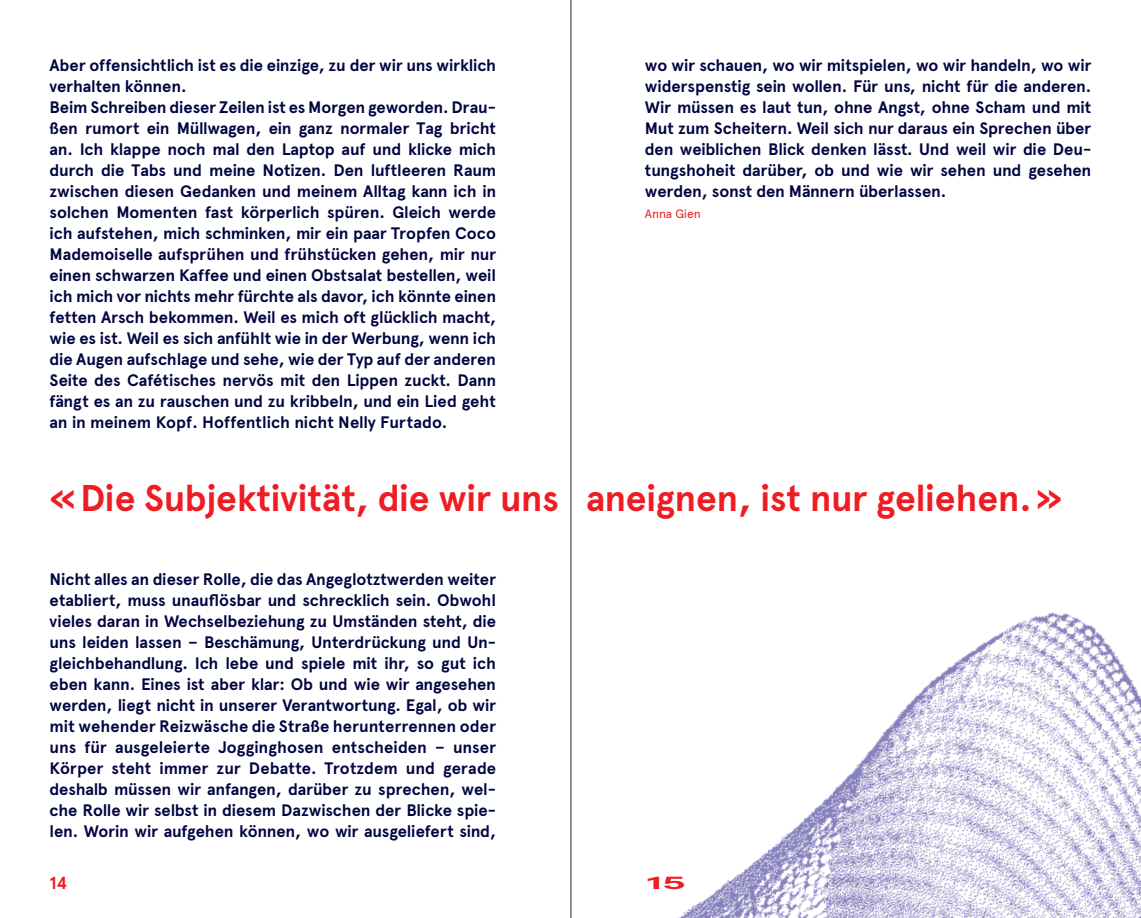
<style>
.page{position:relative;width:1141px;height:918px;background:#fff}
.page>*{position:absolute;margin:0;border:0;box-sizing:border-box;transform-origin:0 0}
.t1{font:700 37.1px "Apercu";letter-spacing:-.01em;color:#ee1d23}
.t2{font:700 17.5px "Apercu";color:#ee1d23}
.t3{font:700 17.5px "Apercu";color:#ee1d23;scale:2.5 1}
.t4{font:700 16.62px/21px "Apercu";letter-spacing:-.01em;color:#000541;text-align:justify}
.t5{font:12.25px "Apercu";letter-spacing:-.015em;color:#ee1d23}
</style>
<div class="page">
<img style="left:571px;top:509px;width:570px;height:409px">
<hr style="left:570px;top:0;width:1px;height:918px;background:#231f20">
<p class="t4" style="left:50px;top:54px;width:448px;text-align:left">Aber offensichtlich ist es die einzige, zu der wir uns wirklich verhalten können.<br>Beim Schreiben dieser Zeilen ist es Morgen geworden. Drau&shy;ßen rumort ein Müllwagen, ein ganz normaler Tag bricht an. Ich klappe noch mal den Laptop auf und klicke mich durch die Tabs und meine Notizen. Den luftleeren Raum zwischen diesen Gedanken und meinem Alltag kann ich in solchen Momenten fast körperlich spüren. Gleich werde ich aufstehen, mich schminken, mir ein paar Tropfen Coco Mademoiselle aufsprühen und frühstücken gehen, mir nur einen schwarzen Kaffee und einen Obstsalat bestellen, weil ich mich vor nichts mehr fürchte als davor, ich könnte einen fetten Arsch bekommen. Weil es mich oft glücklich macht, wie es ist. Weil es sich anfühlt wie in der Werbung, wenn ich die Augen aufschlage und sehe, wie der Typ auf der anderen Seite des Cafétisches nervös mit den Lippen zuckt. Dann fängt es an zu rauschen und zu kribbeln, und ein Lied geht an in meinem Kopf. Hoffentlich nicht Nelly Furtado.</p>
<p class="t4" style="left:645px;top:54px;width:448px">wo wir schauen, wo wir mitspielen, wo wir handeln, wo wir widerspenstig sein wollen. Für uns, nicht für die anderen.<br>Wir müssen es laut tun, ohne Angst, ohne Scham und mit Mut zum Scheitern. Weil sich nur daraus ein Sprechen über den weiblichen Blick denken lässt. Und weil wir die Deu&shy;tungshoheit darüber, ob und wie wir sehen und gesehen werden, sonst den Männern überlassen.</p>
<p class="t5" style="left:645px;top:206px;width:58px">Anna Gien</p>
<h1 class="t1" style="left:50px;top:476px;width:1014px">«Die Subjektivität, die wir uns aneignen, ist nur geliehen.»</h1>
<p class="t4" style="left:50px;top:569px;width:448px">Nicht alles an dieser Rolle, die das Angeglotztwerden weiter etabliert, muss unauflösbar und schrecklich sein. Obwohl vieles daran in Wechselbeziehung zu Umständen steht, die uns leiden lassen – Beschämung, Unterdrückung und Un&shy;gleichbehandlung. Ich lebe und spiele mit ihr, so gut ich eben kann. Eines ist aber klar: Ob und wie wir angesehen werden, liegt nicht in unserer Verantwortung. Egal, ob wir mit wehender Reizwäsche die Straße herunterrennen oder uns für ausgeleierte Jogginghosen entscheiden – unser Körper steht immer zur Debatte. Trotzdem und gerade deshalb müssen wir anfangen, darüber zu sprechen, wel&shy;che Rolle wir selbst in diesem Dazwischen der Blicke spie&shy;len. Worin wir aufgehen können, wo wir ausgeliefert sind,</p>
<p class="t2" style="left:50px;top:872px;width:19px">14</p>
<p class="t3" style="left:645px;top:872px;width:18px">15</p>
</div>
